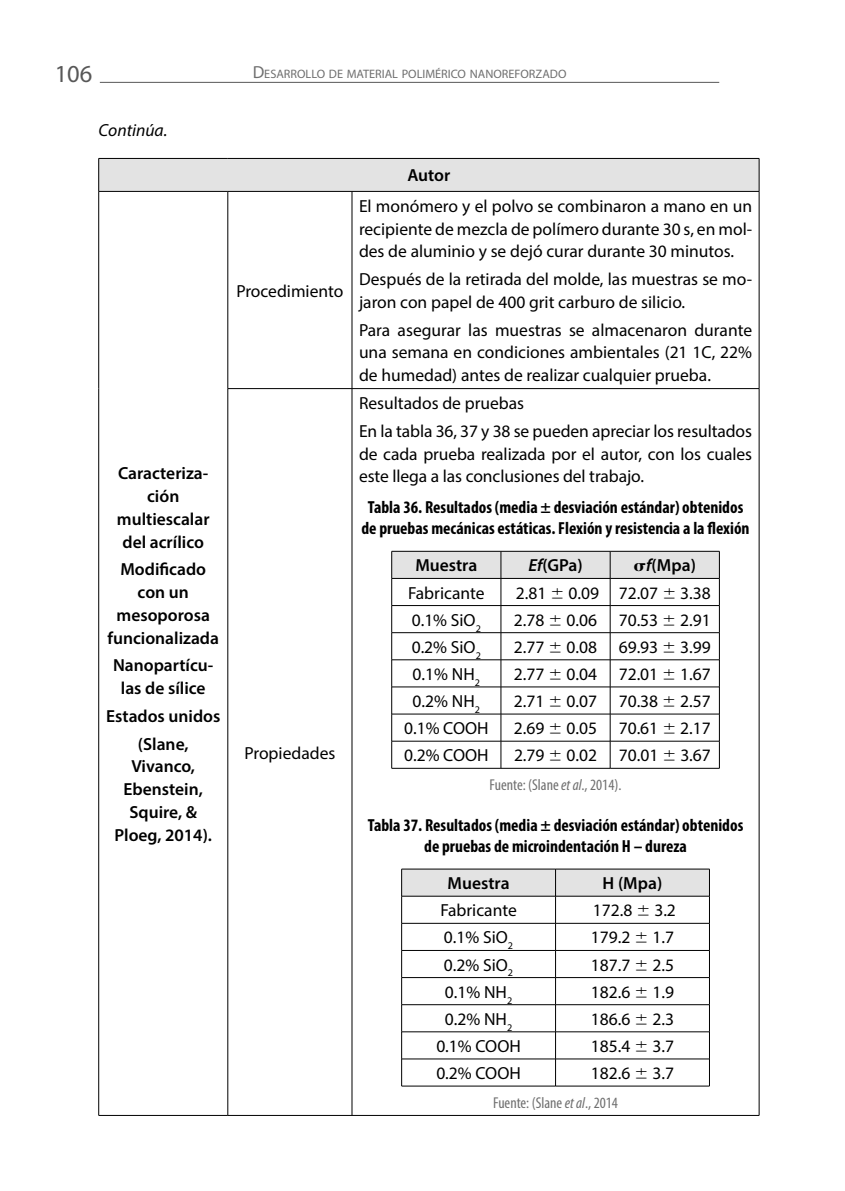
<style>
.page{position:relative;width:845px;height:1191px;background:#fff}
.page>*{position:absolute;margin:0;border:0;box-sizing:border-box;transform-origin:0 0}
.t1{font:24.5px "Myriad Pro";color:#575757}
.Texto_cuadros{font:17.5px/22.8px "Myriad Pro";color:#000;text-align:justify}
.Título_tabla{font:700 condensed 17.5px/21px "Myriad Pro";color:#000;text-align:center}
.Texto_cuadros-2{font:600 17.5px/22.8px "Myriad Pro";color:#000;text-align:center}
.Título_cuadros{font:600 17.5px "Myriad Pro";color:#000}
.Texto_cuadros-3{font:italic 17.5px "Myriad Pro";color:#000}
.Fuente{font:condensed 15.75px "Myriad Pro";color:#6f6f6f}
.t2{font:12.25px "Myriad Pro";color:#6f6f6f}
.s1{font-size:17.5px}
.s2{font-style:italic}
</style>
<div class="page">
<hr style="left:100px;top:82px;width:619px;height:1px;background:#575757">
<div style="left:99px;top:158px;width:659px;height:33px;background:#e3e3e3"></div>
<hr style="left:99px;top:191px;width:129px;height:1px;background:#000">
<hr style="left:98px;top:191px;width:1px;height:198px;background:#000">
<hr style="left:98px;top:389px;width:1px;height:726px;background:#000">
<hr style="left:99px;top:1115px;width:129px;height:1px;background:#000">
<hr style="left:228px;top:191px;width:124px;height:1px;background:#000">
<hr style="left:227px;top:191px;width:1px;height:198px;background:#000">
<hr style="left:352px;top:191px;width:407px;height:1px;background:#000">
<hr style="left:351px;top:191px;width:1px;height:198px;background:#000">
<hr style="left:758px;top:191px;width:1px;height:198px;background:#000">
<hr style="left:228px;top:388px;width:124px;height:1px;background:#000">
<hr style="left:227px;top:389px;width:1px;height:726px;background:#000">
<hr style="left:352px;top:388px;width:407px;height:1px;background:#000">
<hr style="left:351px;top:389px;width:1px;height:726px;background:#000">
<hr style="left:758px;top:389px;width:1px;height:726px;background:#000">
<hr style="left:228px;top:1115px;width:124px;height:1px;background:#000">
<hr style="left:352px;top:1115px;width:407px;height:1px;background:#000">
<hr style="left:99px;top:158px;width:129px;height:1px;background:#000">
<hr style="left:98px;top:159px;width:1px;height:32px;background:#000">
<hr style="left:228px;top:158px;width:124px;height:1px;background:#000">
<hr style="left:352px;top:158px;width:407px;height:1px;background:#000">
<hr style="left:758px;top:159px;width:1px;height:32px;background:#000">
<hr style="left:391px;top:768px;width:110px;height:1px;background:#000">
<hr style="left:501px;top:768px;width:109px;height:1px;background:#000">
<hr style="left:610px;top:768px;width:109px;height:1px;background:#000">
<hr style="left:401px;top:1086px;width:154px;height:1px;background:#000">
<hr style="left:555px;top:1086px;width:154px;height:1px;background:#000">
<svg style="left:391px;top:551px;width:328px;height:217px"></svg>
<svg style="left:401px;top:869px;width:309px;height:217px"></svg>
<h1 class="t1" style="left:55px;top:59px;width:39px">106</h1>
<p class="t2" style="left:252px;top:66px;width:315px"><span class="s1">D</span>ESARROLLO DE MATERIAL POLIMÉRICO NANOREFORZADO</p>
<p class="Texto_cuadros-3" style="left:99px;top:120px;width:70px">Continúa.</p>
<p class="Texto_cuadros-2" style="left:117px;top:462px;width:94px">Caracteriza&shy;ción multiescalar del acrílico</p>
<p class="Texto_cuadros-2" style="left:107px;top:558px;width:113px">Modificado con un mesoporosa funcionalizada</p>
<p class="Texto_cuadros-2" style="left:113px;top:654px;width:102px">Nanopartícu&shy;las de sílice</p>
<p class="Texto_cuadros-2" style="left:106px;top:704px;width:116px">Estados unidos</p>
<p class="Texto_cuadros-2" style="left:114px;top:732px;width:99px">(Slane,<br>Vivanco,<br>Ebenstein,<br>Squire, &amp;<br>Ploeg, 2014).</p>
<p class="Texto_cuadros" style="left:236px;top:279px;width:109px">Procedimiento</p>
<p class="Texto_cuadros" style="left:244px;top:741px;width:92px">Propiedades</p>
<p class="Título_cuadros" style="left:407px;top:164px;width:44px">Autor</p>
<p class="Texto_cuadros" style="left:359px;top:194px;width:394px">El monómero y el polvo se combinaron a mano en un recipiente de mezcla de polímero durante 30 s, en mol&shy;des de aluminio y se dejó curar durante 30 minutos.</p>
<p class="Texto_cuadros" style="left:359px;top:268px;width:394px">Después de la retirada del molde, las muestras se mo&shy;jaron con papel de 400 grit carburo de silicio.</p>
<p class="Texto_cuadros" style="left:359px;top:318px;width:394px">Para asegurar las muestras se almacenaron durante una semana en condiciones ambientales (21 1C, 22% de humedad) antes de realizar cualquier prueba.</p>
<p class="Texto_cuadros" style="left:359px;top:392px;width:167px">Resultados de pruebas</p>
<p class="Texto_cuadros" style="left:359px;top:419px;width:394px">En la tabla 36, 37 y 38 se pueden apreciar los resultados de cada prueba realizada por el autor, con los cuales este llega a las conclusiones del trabajo.</p>
<p class="Título_tabla" style="left:361px;top:497px;width:389px">Tabla 36. Resultados (media ± desviación estándar) obtenidos de pruebas mecánicas estáticas. Flexión y resistencia a la flexión</p>
<p class="Título_cuadros" style="left:415px;top:554px;width:63px">Muestra</p>
<p class="Título_cuadros" style="left:528px;top:554px;width:56px"><span class="s2">Ef</span>(GPa)</p>
<p class="Título_cuadros" style="left:633px;top:554px;width:64px">▲<span class="s2">f</span>(Mpa)</p>
<p class="Texto_cuadros" style="left:408px;top:581px;width:78px">Fabricante</p>
<p class="Texto_cuadros" style="left:515px;top:581px;width:32px">2.81</p>
<p class="Texto_cuadros" style="left:568px;top:581px;width:32px">0.09</p>
<p class="Texto_cuadros" style="left:618px;top:581px;width:41px">72.07</p>
<p class="Texto_cuadros" style="left:680px;top:581px;width:32px">3.38</p>
<p class="Texto_cuadros" style="left:411px;top:608px;width:71px">0.1% SiO<sub>2</sub></p>
<p class="Texto_cuadros" style="left:514px;top:608px;width:32px">2.78</p>
<p class="Texto_cuadros" style="left:566px;top:608px;width:32px">0.06</p>
<p class="Texto_cuadros" style="left:618px;top:608px;width:41px">70.53</p>
<p class="Texto_cuadros" style="left:680px;top:608px;width:32px">2.91</p>
<p class="Texto_cuadros" style="left:411px;top:635px;width:71px">0.2% SiO<sub>2</sub></p>
<p class="Texto_cuadros" style="left:514px;top:635px;width:32px">2.77</p>
<p class="Texto_cuadros" style="left:566px;top:635px;width:32px">0.08</p>
<p class="Texto_cuadros" style="left:618px;top:635px;width:41px">69.93</p>
<p class="Texto_cuadros" style="left:680px;top:635px;width:32px">3.99</p>
<p class="Texto_cuadros" style="left:412px;top:662px;width:69px">0.1% NH<sub>2</sub></p>
<p class="Texto_cuadros" style="left:514px;top:662px;width:32px">2.77</p>
<p class="Texto_cuadros" style="left:566px;top:662px;width:32px">0.04</p>
<p class="Texto_cuadros" style="left:618px;top:662px;width:41px">72.01</p>
<p class="Texto_cuadros" style="left:680px;top:662px;width:32px">1.67</p>
<p class="Texto_cuadros" style="left:412px;top:690px;width:69px">0.2% NH<sub>2</sub></p>
<p class="Texto_cuadros" style="left:514px;top:690px;width:32px">2.71</p>
<p class="Texto_cuadros" style="left:566px;top:690px;width:32px">0.07</p>
<p class="Texto_cuadros" style="left:618px;top:690px;width:41px">70.38</p>
<p class="Texto_cuadros" style="left:680px;top:690px;width:32px">2.57</p>
<p class="Texto_cuadros" style="left:404px;top:717px;width:86px">0.1% COOH</p>
<p class="Texto_cuadros" style="left:514px;top:717px;width:32px">2.69</p>
<p class="Texto_cuadros" style="left:566px;top:717px;width:32px">0.05</p>
<p class="Texto_cuadros" style="left:618px;top:717px;width:41px">70.61</p>
<p class="Texto_cuadros" style="left:680px;top:717px;width:32px">2.17</p>
<p class="Texto_cuadros" style="left:404px;top:744px;width:86px">0.2% COOH</p>
<p class="Texto_cuadros" style="left:514px;top:744px;width:32px">2.79</p>
<p class="Texto_cuadros" style="left:566px;top:744px;width:32px">0.02</p>
<p class="Texto_cuadros" style="left:618px;top:744px;width:41px">70.01</p>
<p class="Texto_cuadros" style="left:680px;top:744px;width:32px">3.67</p>
<p class="Fuente" style="left:489px;top:775px;width:133px">Fuente: (Slane <span class="s2">et al</span>., 2014).</p>
<p class="Título_tabla" style="left:367px;top:814px;width:377px">Tabla 37. Resultados (media ± desviación estándar) obtenidos de pruebas de microindentación H – dureza</p>
<p class="Título_cuadros" style="left:447px;top:872px;width:63px">Muestra</p>
<p class="Título_cuadros" style="left:602px;top:872px;width:61px">H (Mpa)</p>
<p class="Texto_cuadros" style="left:440px;top:899px;width:78px">Fabricante</p>
<p class="Texto_cuadros" style="left:592px;top:899px;width:41px">172.8</p>
<p class="Texto_cuadros" style="left:654px;top:899px;width:23px">3.2</p>
<p class="Texto_cuadros" style="left:444px;top:926px;width:71px">0.1% SiO<sub>2</sub></p>
<p class="Texto_cuadros" style="left:590px;top:926px;width:41px">179.2</p>
<p class="Texto_cuadros" style="left:652px;top:926px;width:23px">1.7</p>
<p class="Texto_cuadros" style="left:444px;top:953px;width:71px">0.2% SiO<sub>2</sub></p>
<p class="Texto_cuadros" style="left:590px;top:953px;width:41px">187.7</p>
<p class="Texto_cuadros" style="left:652px;top:953px;width:23px">2.5</p>
<p class="Texto_cuadros" style="left:445px;top:980px;width:69px">0.1% NH<sub>2</sub></p>
<p class="Texto_cuadros" style="left:590px;top:980px;width:41px">182.6</p>
<p class="Texto_cuadros" style="left:652px;top:980px;width:23px">1.9</p>
<p class="Texto_cuadros" style="left:445px;top:1007px;width:69px">0.2% NH<sub>2</sub></p>
<p class="Texto_cuadros" style="left:590px;top:1007px;width:41px">186.6</p>
<p class="Texto_cuadros" style="left:652px;top:1007px;width:23px">2.3</p>
<p class="Texto_cuadros" style="left:436px;top:1034px;width:86px">0.1% COOH</p>
<p class="Texto_cuadros" style="left:590px;top:1034px;width:41px">185.4</p>
<p class="Texto_cuadros" style="left:652px;top:1034px;width:23px">3.7</p>
<p class="Texto_cuadros" style="left:436px;top:1062px;width:86px">0.2% COOH</p>
<p class="Texto_cuadros" style="left:590px;top:1062px;width:41px">182.6</p>
<p class="Texto_cuadros" style="left:652px;top:1062px;width:23px">3.7</p>
<p class="Fuente" style="left:493px;top:1093px;width:126px">Fuente: (Slane <span class="s2">et al</span>., 2014</p>
</div>
